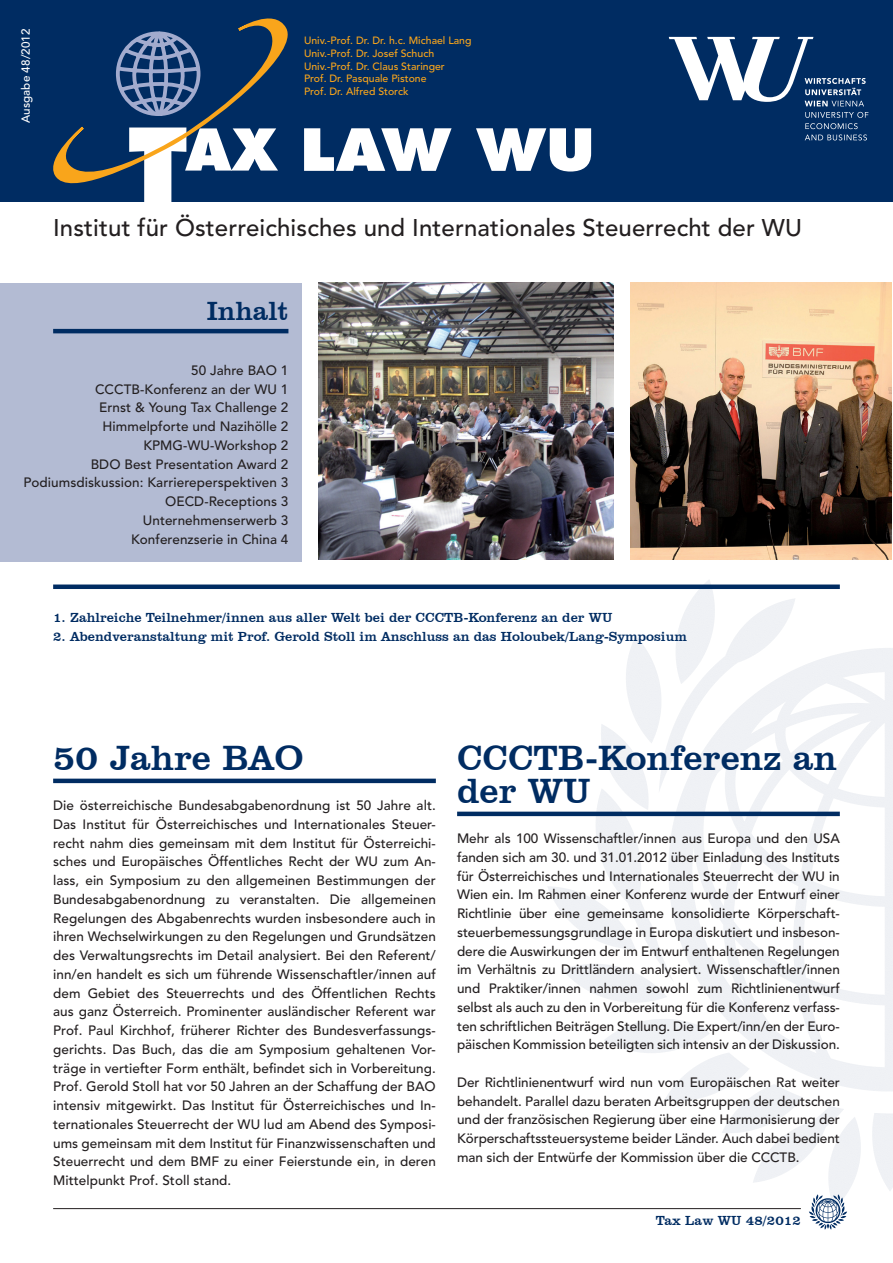
<style>
.page{position:relative;width:893px;height:1263px;background:#fff}
.page>*{position:absolute;margin:0;border:0;box-sizing:border-box;transform-origin:0 0}
.t1{font:36px/33px "Clarendon BT";color:#002c62}
.t2{font:27px "Clarendon BT";color:#002c62}
.t3{font:500 24px "Avenir LT Std";letter-spacing:.005em;color:#231f20}
.t4{font:500 13.5px/18.8px "Avenir LT Std";letter-spacing:.005em;color:#231f20;text-align:justify}
.t5{font:13.5px "Clarendon BT";color:#002c62}
.t6{font:500 11.7px "Avenir LT Std";letter-spacing:.005em;color:#fff}
.t7{font:500 10.5px/12.8px "Avenir LT Std";color:#f9a51b}
</style>
<div class="page">
<div style="left:1px;top:0;width:892px;height:202px;background:#002c62"></div>
<div style="left:0;top:283px;width:301px;height:279px;background:#b3bbd3"></div>
<hr style="left:53px;top:329px;width:235px;height:4px;background:#002c62">
<div style="left:53px;top:584px;width:787px;height:5px;background:#002c62"></div>
<svg style="left:144px;top:196px;width:28px;height:6px"></svg>
<svg style="left:53px;top:18px;width:235px;height:178px"></svg>
<svg style="left:114px;top:28px;width:89px;height:92px"></svg>
<svg style="left:304px;top:128px;width:287px;height:44px"></svg>
<hr style="left:457px;top:812px;width:383px;height:4px;background:#002c62">
<hr style="left:53px;top:1208px;width:748px;height:1px;background:#231f20">
<img style="left:808px;top:1189px;width:42px;height:41px">
<svg style="left:668px;top:36px;width:200px;height:104px"></svg>
<hr style="left:53px;top:779px;width:383px;height:4px;background:#002c62">
<img style="left:319px;top:283px;width:295px;height:277px">
<img style="left:630px;top:283px;width:261px;height:277px">
<p class="t6" style="left:19px;top:123px;width:96px;rotate:-90deg">Ausgabe 48/2012</p>
<p class="t7" style="left:304px;top:34px;width:169px">Univ.-Prof. Dr. Dr. h.c. Michael Lang<br>Univ.-Prof. Dr. Josef Schuch<br>Univ.-Prof. Dr. Claus Staringer<br>Prof. Dr. Pasquale Pistone<br>Prof. Dr. Alfred Storck</p>
<h3 class="t3" style="left:53px;top:213px;width:750px">Institut für Österreichisches und Internationales Steuerrecht der WU</h3>
<h2 class="t2" style="left:207px;top:294px;width:83px">Inhalt</h2>
<p class="t4" style="left:23px;top:361px;width:266px;text-align:right">50 Jahre BAO 1<br>CCCTB-Konferenz an der WU 1<br>Ernst &amp; Young Tax Challenge 2<br>Himmelpforte und Nazihölle 2<br>KPMG-WU-Workshop 2<br>BDO Best Presentation Award 2<br>Podiumsdiskussion: Karriereperspektiven 3<br>OECD-Receptions 3<br>Unternehmenserwerb 3<br>Konferenzserie in China 4</p>
<p class="t5" style="left:53px;top:609px;width:561px">1. Zahlreiche Teilnehmer/innen aus aller Welt bei der CCCTB-Konferenz an der WU</p>
<p class="t5" style="left:53px;top:628px;width:635px">2. Abendveranstaltung mit Prof. Gerold Stoll im Anschluss an das Holoubek/Lang-Symposium</p>
<h1 class="t1" style="left:53px;top:740px;width:252px">50 Jahre BAO</h1>
<p class="t4" style="left:53px;top:796px;width:384px">Die österreichische Bundesabgabenordnung ist 50 Jahre alt.<br>Das Institut für Österreichisches und Internationales Steuer&shy;recht nahm dies gemeinsam mit dem Institut für Österreichi&shy;sches und Europäisches Öffentliches Recht der WU zum An&shy;lass, ein Symposium zu den allgemeinen Bestimmungen der Bundesabgabenordnung zu veranstalten. Die allgemeinen Regelungen des Abgabenrechts wurden insbesondere auch in ihren Wechselwirkungen zu den Regelungen und Grundsätzen des Verwaltungsrechts im Detail analysiert. Bei den Referent/ inn/en handelt es sich um führende Wissenschaftler/innen auf dem Gebiet des Steuerrechts und des Öffentlichen Rechts aus ganz Österreich. Prominenter ausländischer Referent war Prof. Paul Kirchhof, früherer Richter des Bundesverfassungs&shy;gerichts. Das Buch, das die am Symposium gehaltenen Vor&shy;träge in vertiefter Form enthält, befindet sich in Vorbereitung.<br>Prof. Gerold Stoll hat vor 50 Jahren an der Schaffung der BAO intensiv mitgewirkt. Das Institut für Österreichisches und In&shy;ternationales Steuerrecht der WU lud am Abend des Symposi&shy;ums gemeinsam mit dem Institut für Finanzwissenschaften und Steuerrecht und dem BMF zu einer Feierstunde ein, in deren Mittelpunkt Prof. Stoll stand.</p>
<h1 class="t1" style="left:457px;top:740px;width:381px">CCCTB-Konferenz an der WU</h1>
<p class="t4" style="left:457px;top:829px;width:384px">Mehr als 100 Wissenschaftler/innen aus Europa und den USA fanden sich am 30. und 31.01.2012 über Einladung des Instituts für Österreichisches und Internationales Steuerrecht der WU in Wien ein. Im Rahmen einer Konferenz wurde der Entwurf einer Richtlinie über eine gemeinsame konsolidierte Körperschaft&shy;steuerbemessungsgrundlage in Europa diskutiert und insbeson&shy;dere die Auswirkungen der im Entwurf enthaltenen Regelungen im Verhältnis zu Drittländern analysiert. Wissenschaftler/innen und Praktiker/innen nahmen sowohl zum Richtlinienentwurf selbst als auch zu den in Vorbereitung für die Konferenz verfass&shy;ten schriftlichen Beiträgen Stellung. Die Expert/inn/en der Euro&shy;päischen Kommission beteiligten sich intensiv an der Diskussion.</p>
<p class="t4" style="left:457px;top:1073px;width:384px">Der Richtlinienentwurf wird nun vom Europäischen Rat weiter behandelt. Parallel dazu beraten Arbeitsgruppen der deutschen und der französischen Regierung über eine Harmonisierung der Körperschaftssteuersysteme beider Länder. Auch dabei bedient man sich der Entwürfe der Kommission über die CCCTB.</p>
<p class="t5" style="left:656px;top:1212px;width:147px">Tax Law WU 48/2012</p>
</div>
